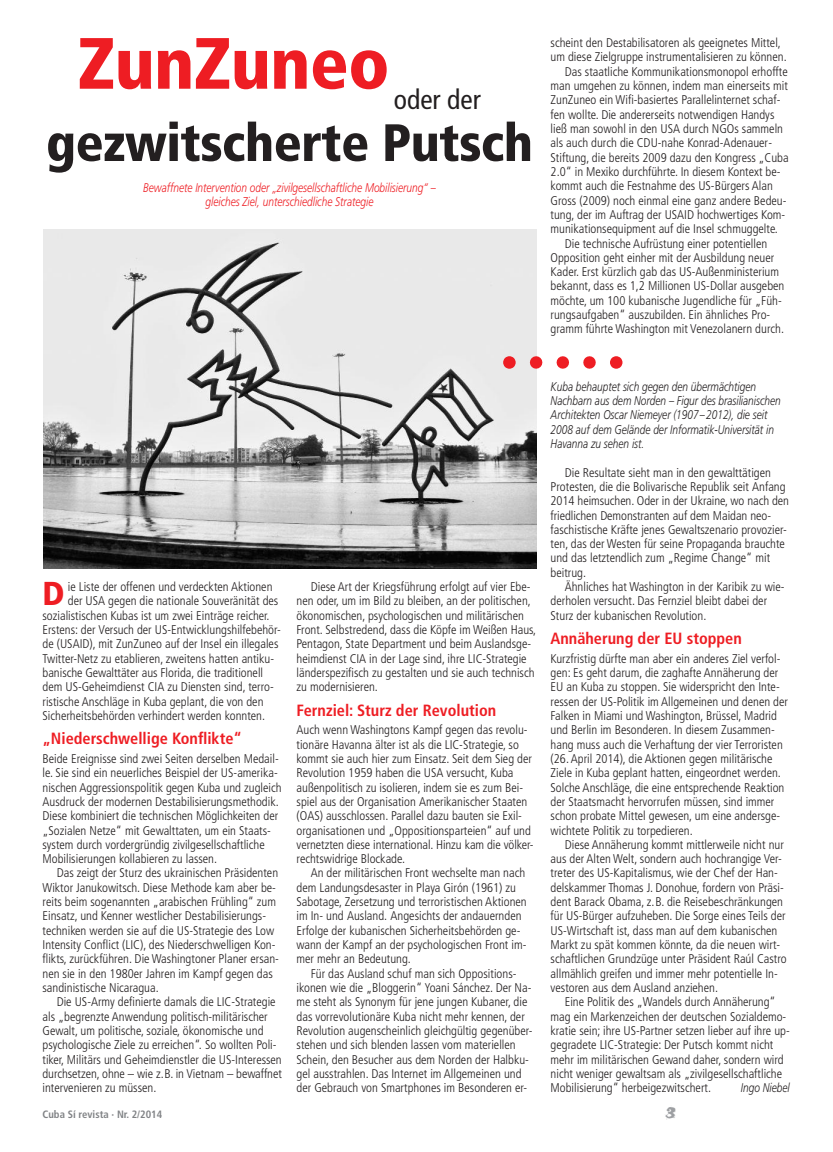
<style>
.page{position:relative;width:833px;height:1152px;background:#fff}
.page>*{position:absolute;margin:0;border:0;box-sizing:border-box;transform-origin:0 0}
.t1{font:900 condensed 72.5px "Frutiger LT Std";letter-spacing:-.01em;color:#ee1d23}
.t2{font:900 condensed 52.5px "Frutiger LT Std";letter-spacing:-.01em;color:#231f20}
.t3{font:900 condensed 33.12px "Frutiger LT Std";color:#ee1d23}
.t4{font:condensed 27.5px "Frutiger LT Std";color:#231f20}
.t5{font:20px "Fajita ICG Mild";color:#9d9fa2}
.t6{font:700 condensed 16.25px "Frutiger LT Std";color:#ee1d23}
.t7{font:300 condensed 12.62px/14.4px "Frutiger LT Std";color:#231f20}
.t8{font:italic 300 12.62px/14.2px "Frutiger LT Std";color:#231f20;scale:.8 1}
.t9{font:italic 300 12.62px/14.2px "Frutiger LT Std";color:#ee1d23;text-align:center;scale:.8 1}
.t10{font:700 condensed 10.62px "Frutiger LT Std";color:#808285}
</style>
<div class="page">
<img style="left:44px;top:229px;width:492px;height:339px">
<svg style="left:503px;top:356px;width:93px;height:13px"></svg>
<svg style="left:610px;top:356px;width:12px;height:13px"></svg>
<h1 class="t1" style="left:78px;top:34px;width:313px">ZunZuneo</h1>
<h3 class="t4" style="left:394px;top:88px;width:89px">oder der</h3>
<h2 class="t2" style="left:46px;top:122px;width:488px">gezwitscherte Putsch</h2>
<p class="t9" style="left:143px;top:181px;width:367px">Bewaffnete Intervention oder „zivilgesellschaftliche Mobilisierung“ – gleiches Ziel, unterschiedliche Strategie</p>
<p class="t7" style="left:550px;top:36px;width:232px">scheint den Destabilisatoren als geeignetes Mittel,</p>
<p class="t7" style="left:550px;top:51px;width:238px">um diese Zielgruppe instrumentalisieren zu können.</p>
<p class="t7" style="left:565px;top:65px;width:224px">Das staatliche Kommunikationsmonopol erhoffte</p>
<p class="t7" style="left:550px;top:79px;width:239px">man umgehen zu können, indem man einerseits mit</p>
<p class="t7" style="left:550px;top:94px;width:231px">ZunZuneo ein Wifi-basiertes Parallelinternet schaf-</p>
<p class="t7" style="left:550px;top:108px;width:225px">fen wollte. Die andererseits notwendigen Handys</p>
<p class="t7" style="left:550px;top:122px;width:234px">ließ man sowohl in den USA durch NGOs sammeln</p>
<p class="t7" style="left:550px;top:137px;width:223px">als auch durch die CDU-nahe Konrad-Adenauer-</p>
<p class="t7" style="left:550px;top:151px;width:239px">Stiftung, die bereits 2009 dazu den Kongress „Cuba</p>
<p class="t7" style="left:550px;top:165px;width:231px">2.0“ in Mexiko durchführte. In diesem Kontext be-</p>
<p class="t7" style="left:550px;top:180px;width:224px">kommt auch die Festnahme des US-Bürgers Alan</p>
<p class="t7" style="left:550px;top:194px;width:237px">Gross (2009) noch einmal eine ganz andere Bedeu-</p>
<p class="t7" style="left:550px;top:208px;width:236px">tung, der im Auftrag der USAID hochwertiges Kom-</p>
<p class="t7" style="left:550px;top:223px;width:229px">munikationsequipment auf die Insel schmuggelte.</p>
<p class="t7" style="left:565px;top:237px;width:204px">Die technische Aufrüstung einer potentiellen</p>
<p class="t7" style="left:550px;top:251px;width:225px">Opposition geht einher mit der Ausbildung neuer</p>
<p class="t7" style="left:550px;top:265px;width:230px">Kader. Erst kürzlich gab das US-Außenministerium</p>
<p class="t7" style="left:550px;top:280px;width:235px">bekannt, dass es 1,2 Millionen US-Dollar ausgeben</p>
<p class="t7" style="left:550px;top:294px;width:233px">möchte, um 100 kubanische Jugendliche für „Füh-</p>
<p class="t7" style="left:550px;top:308px;width:221px">rungsaufgaben“ auszubilden. Ein ähnliches Pro-</p>
<p class="t7" style="left:550px;top:323px;width:235px">gramm führte Washington mit Venezolanern durch.</p>
<h3 class="t3" style="left:43px;top:580px;width:24px">D</h3>
<p class="t7" style="left:68px;top:580px;width:206px">ie Liste der offenen und verdeckten Aktionen</p>
<p class="t7" style="left:68px;top:595px;width:212px">der USA gegen die nationale Souveränität des</p>
<p class="t7" style="left:43px;top:609px;width:229px">sozialistischen Kubas ist um zwei Einträge reicher.</p>
<p class="t7" style="left:43px;top:623px;width:240px">Erstens: der Versuch der US-Entwicklungshilfebehör-</p>
<p class="t7" style="left:43px;top:638px;width:237px">de (USAID), mit ZunZuneo auf der Insel ein illegales</p>
<p class="t7" style="left:43px;top:652px;width:233px">Twitter-Netz zu etablieren, zweitens hatten antiku-</p>
<p class="t7" style="left:43px;top:666px;width:222px">banische Gewalttäter aus Florida, die traditionell</p>
<p class="t7" style="left:43px;top:681px;width:233px">dem US-Geheimdienst CIA zu Diensten sind, terro-</p>
<p class="t7" style="left:43px;top:695px;width:222px">ristische Anschläge in Kuba geplant, die von den</p>
<p class="t7" style="left:43px;top:709px;width:224px">Sicherheitsbehörden verhindert werden konnten.</p>
<p class="t6" style="left:43px;top:732px;width:201px">„Niederschwellige Konflikte“</p>
<p class="t7" style="left:43px;top:752px;width:240px">Beide Ereignisse sind zwei Seiten derselben Medail&shy;le. Sie sind ein neuerliches Beispiel der US-amerika&shy;nischen Aggressionspolitik gegen Kuba und zugleich Ausdruck der modernen Destabilisierungsmethodik.<br>Diese kombiniert die technischen Möglichkeiten der „Sozialen Netze“ mit Gewalttaten, um ein Staats&shy;system durch vordergründig zivilgesellschaftliche Mobilisierungen kollabieren zu lassen.</p>
<p class="t7" style="left:43px;top:867px;width:238px;text-indent:14px">Das zeigt der Sturz des ukrainischen Präsidenten Wiktor Janukowitsch. Diese Methode kam aber be&shy;reits beim sogenannten „arabischen Frühling“ zum Einsatz, und Kenner westlicher Destabilisierungs&shy;techniken werden sie auf die US-Strategie des Low Intensity Conflict (LIC), des Niederschwelligen Kon&shy;flikts, zurückführen. Die Washingtoner Planer ersan&shy;nen sie in den 1980er Jahren im Kampf gegen das sandinistische Nicaragua.</p>
<p class="t7" style="left:43px;top:995px;width:241px;text-indent:14px">Die US-Army definierte damals die LIC-Strategie als „begrenzte Anwendung politisch-militärischer Gewalt, um politische, soziale, ökonomische und psychologische Ziele zu erreichen“. So wollten Poli&shy;tiker, Militärs und Geheimdienstler die US-Interessen durchsetzen, ohne – wie z.B. in Vietnam – bewaffnet intervenieren zu müssen.</p>
<p class="t7" style="left:296px;top:580px;width:241px;text-indent:14px">Diese Art der Kriegsführung erfolgt auf vier Ebe&shy;nen oder, um im Bild zu bleiben, an der politischen, ökonomischen, psychologischen und militärischen Front. Selbstredend, dass die Köpfe im Weißen Haus, Pentagon, State Department und beim Auslandsge&shy;heimdienst CIA in der Lage sind, ihre LIC-Strategie länderspezifisch zu gestalten und sie auch technisch zu modernisieren.</p>
<p class="t6" style="left:296px;top:703px;width:201px">Fernziel: Sturz der Revolution</p>
<p class="t7" style="left:296px;top:723px;width:239px">Auch wenn Washingtons Kampf gegen das revolu&shy;tionäre Havanna älter ist als die LIC-Strategie, so kommt sie auch hier zum Einsatz. Seit dem Sieg der Revolution 1959 haben die USA versucht, Kuba außenpolitisch zu isolieren, indem sie es zum Bei&shy;spiel aus der Organisation Amerikanischer Staaten (OAS) ausschlossen. Parallel dazu bauten sie Exil&shy;organisationen und „Oppositionsparteien“ auf und vernetzten diese international. Hinzu kam die völker&shy;rechtswidrige Blockade.</p>
<p class="t7" style="left:296px;top:867px;width:232px;text-indent:14px">An der militärischen Front wechselte man nach dem Landungsdesaster in Playa Girón (1961) zu Sabotage, Zersetzung und terroristischen Aktionen im In- und Ausland. Angesichts der andauernden Erfolge der kubanischen Sicherheitsbehörden ge&shy;wann der Kampf an der psychologischen Front im&shy;mer mehr an Bedeutung.</p>
<p class="t7" style="left:296px;top:967px;width:237px;text-indent:14px">Für das Ausland schuf man sich Oppositions&shy;ikonen wie die „Bloggerin“ Yoani Sánchez. Der Na&shy;me steht als Synonym für jene jungen Kubaner, die das vorrevolutionäre Kuba nicht mehr kennen, der Revolution augenscheinlich gleichgültig gegenüber&shy;stehen und sich blenden lassen vom materiellen Schein, den Besucher aus dem Norden der Halbku&shy;gel ausstrahlen. Das Internet im Allgemeinen und der Gebrauch von Smartphones im Besonderen er-</p>
<p class="t8" style="left:550px;top:380px;width:289px">Kuba behauptet sich gegen den übermächtigen Nachbarn aus dem Norden – Figur des brasilianischen Architekten Oscar Niemeyer (1907–2012), die seit 2008 auf dem Gelände der Informatik-Universität in Havanna zu sehen ist.</p>
<p class="t7" style="left:550px;top:466px;width:240px;text-indent:14px">Die Resultate sieht man in den gewalttätigen Protesten, die die Bolivarische Republik seit Anfang 2014 heimsuchen. Oder in der Ukraine, wo nach den friedlichen Demonstranten auf dem Maidan neo&shy;faschistische Kräfte jenes Gewaltszenario provozier&shy;ten, das der Westen für seine Propaganda brauchte und das letztendlich zum „Regime Change“ mit beitrug.</p>
<p class="t7" style="left:550px;top:580px;width:235px;text-indent:14px">Ähnliches hat Washington in der Karibik zu wie&shy;derholen versucht. Das Fernziel bleibt dabei der<br>Sturz der kubanischen Revolution.</p>
<p class="t6" style="left:550px;top:632px;width:193px">Annäherung der EU stoppen</p>
<p class="t7" style="left:550px;top:652px;width:239px">Kurzfristig dürfte man aber ein anderes Ziel verfol&shy;gen: Es geht darum, die zaghafte Annäherung der EU an Kuba zu stoppen. Sie widerspricht den Inte&shy;ressen der US-Politik im Allgemeinen und denen der Falken in Miami und Washington, Brüssel, Madrid und Berlin im Besonderen. In diesem Zusammen&shy;hang muss auch die Verhaftung der vier Terroristen (26. April 2014), die Aktionen gegen militärische Ziele in Kuba geplant hatten, eingeordnet werden.<br>Solche Anschläge, die eine entsprechende Reaktion der Staatsmacht hervorrufen müssen, sind immer schon probate Mittel gewesen, um eine andersge&shy;wichtete Politik zu torpedieren.</p>
<p class="t7" style="left:550px;top:838px;width:238px;text-indent:14px">Diese Annäherung kommt mittlerweile nicht nur aus der Alten Welt, sondern auch hochrangige Ver&shy;treter des US-Kapitalismus, wie der Chef der Han&shy;delskammer Thomas J. Donohue, fordern von Präsi&shy;dent Barack Obama, z.B. die Reisebeschränkungen für US-Bürger aufzuheben. Die Sorge eines Teils der US-Wirtschaft ist, dass man auf dem kubanischen Markt zu spät kommen könnte, da die neuen wirt&shy;schaftlichen Grundzüge unter Präsident Raúl Castro allmählich greifen und immer mehr potentielle In&shy;vestoren aus dem Ausland anziehen.</p>
<p class="t7" style="left:550px;top:995px;width:241px;text-indent:14px">Eine Politik des „Wandels durch Annäherung“ mag ein Markenzeichen der deutschen Sozialdemo&shy;kratie sein; ihre US-Partner setzen lieber auf ihre up&shy;gegradete LIC-Strategie: Der Putsch kommt nicht mehr im militärischen Gewand daher, sondern wird nicht weniger gewaltsam als „zivilgesellschaftliche Mobilisierung“ herbeigezwitschert.</p>
<p class="t8" style="left:741px;top:1081px;width:63px">Ingo Niebel</p>
<p class="t10" style="left:43px;top:1110px;width:121px">Cuba Sí revista · Nr. 2/2014</p>
<h3 class="t5" style="left:665px;top:1097px;width:12px">3</h3>
</div>
